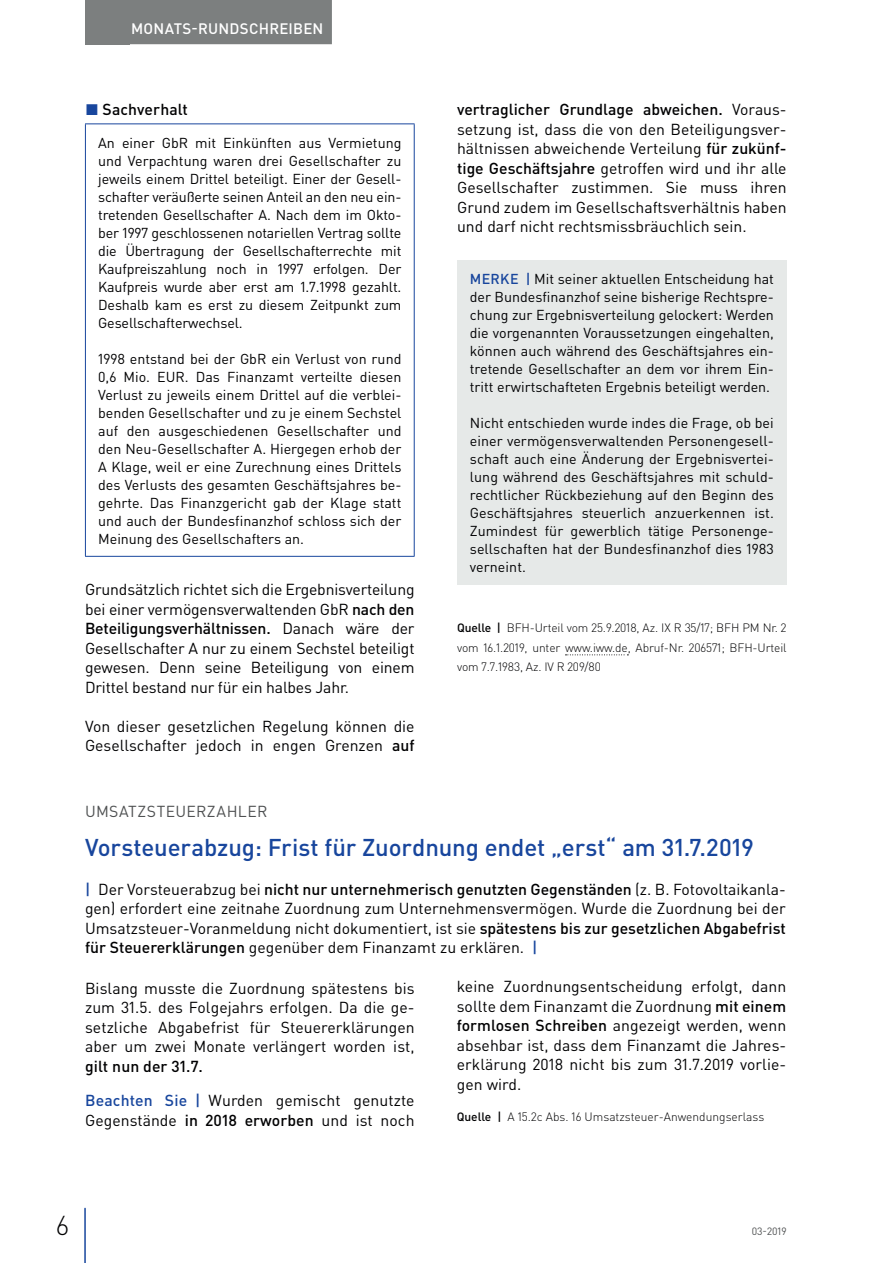
<style>
.page{position:relative;width:893px;height:1263px;background:#fff}
.page>*{position:absolute;margin:0;border:0;box-sizing:border-box;transform-origin:0 0}
.t1{font:300 27px "DIN Pro";color:#000002}
.t2{font:500 24px "DIN Pro";letter-spacing:-.005em;color:#18469d}
.t3{font:15.75px/19.5px "DIN Pro";color:#000002;text-align:justify}
.t4{font:15.75px "DIN Pro";letter-spacing:.025em;color:#4f5152}
.t5{font:500 15.75px "DIN Pro";letter-spacing:.005em;color:#000002}
.t6{font:500 15px "DIN Pro";letter-spacing:.015em;color:#fff}
.t7{font:14.25px/18px "DIN Pro";color:#000002;text-align:justify}
.t8{font:300 12px/19.5px "DIN Pro";letter-spacing:-.01em;color:#000002;text-align:justify}
.t9{font:10.5px "DIN Pro";color:#4f5152}
.s1{color:#18469d}
.s2{font-weight:500}
.s3{font-weight:500;color:#18469d}
</style>
<div class="page">
<div style="left:85px;top:0;width:45px;height:44px;background:#7c7f7f"></div>
<hr style="left:84px;top:1208px;width:2px;height:55px;background:#18469d">
<div style="left:122px;top:0;width:210px;height:44px;background:#7c7f7f"></div>
<hr style="left:85px;top:123px;width:330px;height:1px;background:#18469d">
<hr style="left:85px;top:124px;width:1px;height:432px;background:#18469d">
<hr style="left:414px;top:124px;width:1px;height:432px;background:#18469d">
<hr style="left:85px;top:556px;width:330px;height:1px;background:#18469d">
<svg style="left:565px;top:654px;width:63px;height:1px"></svg>
<div style="left:457px;top:260px;width:330px;height:324px;background:#e6e9e8"></div>
<p class="t6" style="left:131px;top:18px;width:194px">MONATS-RUNDSCHREIBEN</p>
<p class="t5" style="left:85px;top:99px;width:104px"><span class="s1">◼</span> Sachverhalt</p>
<p class="t7" style="left:98px;top:133px;width:305px">An einer GbR mit Einkünften aus Vermietung und Verpachtung waren drei Gesellschafter zu jeweils einem Drittel beteiligt. Einer der Gesell&shy;schafter veräußerte seinen Anteil an den neu ein&shy;tretenden Gesellschafter A. Nach dem im Okto&shy;ber 1997 geschlossenen notariellen Vertrag sollte die Übertragung der Gesellschafterrechte mit Kaufpreiszahlung noch in 1997 erfolgen. Der Kaufpreis wurde aber erst am 1.7.1998 gezahlt.<br>Deshalb kam es erst zu diesem Zeitpunkt zum Gesellschafterwechsel.</p>
<p class="t7" style="left:98px;top:349px;width:305px">1998 entstand bei der GbR ein Verlust von rund 0,6 Mio. EUR. Das Finanzamt verteilte diesen Verlust zu jeweils einem Drittel auf die verblei&shy;benden Gesellschafter und zu je einem Sechstel auf den ausgeschiedenen Gesellschafter und den Neu-Gesellschafter A. Hiergegen erhob der A Klage, weil er eine Zurechnung eines Drittels des Verlusts des gesamten Geschäftsjahres be&shy;gehrte. Das Finanzgericht gab der Klage statt und auch der Bundesfinanzhof schloss sich der Meinung des Gesellschafters an.</p>
<p class="t3" style="left:85px;top:579px;width:331px">Grundsätzlich richtet sich die Ergebnisverteilung bei einer vermögensverwaltenden GbR <span class="s2">nach den Beteiligungsverhältnissen.</span> Danach wäre der Gesellschafter A nur zu einem Sechstel beteiligt gewesen. Denn seine Beteiligung von einem Drittel bestand nur für ein halbes Jahr.</p>
<p class="t3" style="left:85px;top:716px;width:331px">Von dieser gesetzlichen Regelung können die<br>Gesellschafter jedoch in engen Grenzen <span class="s2">auf</span></p>
<p class="t3" style="left:457px;top:99px;width:331px"><span class="s2">vertraglicher Grundlage abweichen.</span> Voraus&shy;setzung ist, dass die von den Beteiligungsver&shy;hältnissen abweichende Verteilung <span class="s2">für zukünf&shy;tige Geschäftsjahre</span> getroffen wird und ihr alle Gesellschafter zustimmen. Sie muss ihren Grund zudem im Gesellschaftsverhältnis haben und darf nicht rechtsmissbräuchlich sein.</p>
<p class="t7" style="left:470px;top:269px;width:306px"><span class="s3">MERKE |</span> Mit seiner aktuellen Entscheidung hat der Bundesfinanzhof seine bisherige Rechtspre&shy;chung zur Ergebnisverteilung gelockert: Werden die vorgenannten Voraussetzungen eingehalten, können auch während des Geschäftsjahres ein&shy;tretende Gesellschafter an dem vor ihrem Ein&shy;tritt erwirtschafteten Ergebnis beteiligt werden.</p>
<p class="t7" style="left:470px;top:413px;width:306px">Nicht entschieden wurde indes die Frage, ob bei einer vermögensverwaltenden Personengesell&shy;schaft auch eine Änderung der Ergebnisvertei&shy;lung während des Geschäftsjahres mit schuld&shy;rechtlicher Rückbeziehung auf den Beginn des Geschäftsjahres steuerlich anzuerkennen ist.<br>Zumindest für gewerblich tätige Personenge&shy;sellschaften hat der Bundesfinanzhof dies 1983 verneint.</p>
<p class="t8" style="left:457px;top:618px;width:331px"><span class="s2">Quelle |</span> BFH-Urteil vom 25.9.2018, Az. IX R 35/17; BFH PM Nr. 2 vom 16.1.2019, unter www.iww.de, Abruf-Nr. 206571; BFH-Urteil vom 7.7.1983, Az. IV R 209/80</p>
<p class="t4" style="left:85px;top:800px;width:184px">UMSATZSTEUERZAHLER</p>
<h2 class="t2" style="left:85px;top:831px;width:670px">Vorsteuerabzug: Frist für Zuordnung endet „erst“ am 31.7.2019</h2>
<p class="t3" style="left:85px;top:879px;width:702px"><span class="s3">|</span> Der Vorsteuerabzug bei <span class="s2">nicht nur unternehmerisch genutzten Gegenständen</span> (z. B. Fotovoltaikanla&shy;gen) erfordert eine zeitnahe Zuordnung zum Unternehmensvermögen. Wurde die Zuordnung bei der Umsatzsteuer-Voranmeldung nicht dokumentiert, ist sie <span class="s2">spätestens bis zur gesetzlichen Abgabefrist für Steuererklärungen</span> gegenüber dem Finanzamt zu erklären. <span class="s3">|</span></p>
<p class="t3" style="left:85px;top:977px;width:331px">Bislang musste die Zuordnung spätestens bis zum 31.5. des Folgejahrs erfolgen. Da die ge&shy;setzliche Abgabefrist für Steuererklärungen aber um zwei Monate verlängert worden ist,</p>
<p class="t3" style="left:85px;top:1048px;width:331px;line-height:34.5px"><span class="s2">gilt nun der 31.7.<br></span><span class="s3">Beachten Sie |</span> Wurden gemischt genutzte</p>
<p class="t3" style="left:85px;top:1109px;width:331px">Gegenstände <span class="s2">in 2018 erworben</span> und ist noch</p>
<p class="t3" style="left:457px;top:976px;width:331px">keine Zuordnungsentscheidung erfolgt, dann sollte dem Finanzamt die Zuordnung <span class="s2">mit einem formlosen Schreiben</span> angezeigt werden, wenn absehbar ist, dass dem Finanzamt die Jahres&shy;erklärung 2018 nicht bis zum 31.7.2019 vorlie&shy;gen wird.</p>
<p class="t8" style="left:457px;top:1107px;width:309px"><span class="s2">Quelle |</span> A 15.2c Abs. 16 Umsatzsteuer-Anwendungserlass</p>
<h1 class="t1" style="left:56px;top:1207px;width:14px">6</h1>
<p class="t9" style="left:752px;top:1224px;width:36px">03-2019</p>
</div>
